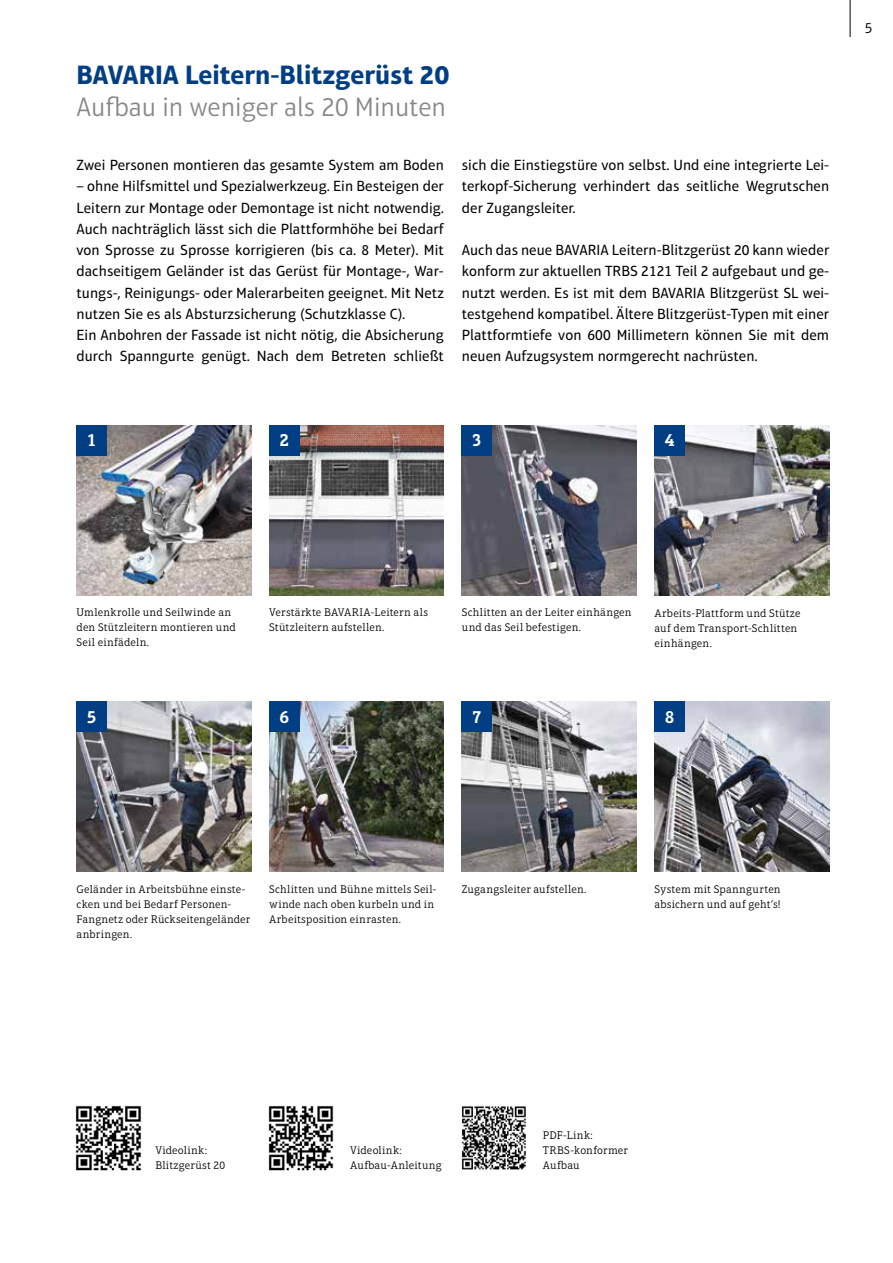
<style>
.page{position:relative;width:893px;height:1263px;background:#fff}
.page>*{position:absolute;margin:0;border:0;box-sizing:border-box;transform-origin:0 0}
.t1{font:700 27px "Aptifer Sans LT Pro";color:#023e84}
.t2{font:300 27px "Aptifer Sans LT Pro";color:#878787}
.t3{font:600 18px "Aptifer Slab LT Pro";color:#fff}
.t4{font:15px/21.3px "Aptifer Sans LT Pro";letter-spacing:.005em;color:#000;text-align:justify}
.t5{font:300 15px "Aptifer Sans LT Pro";color:#000}
.t6{font:300 11.25px/15px "Aptifer Slab LT Pro";letter-spacing:.01em;color:#000}
</style>
<div class="page">
<hr style="left:850px;top:0;width:1px;height:37px;background:#000">
<img style="left:77px;top:425px;width:174px;height:170px">
<img style="left:269px;top:425px;width:175px;height:170px">
<img style="left:654px;top:425px;width:175px;height:170px">
<img style="left:462px;top:425px;width:174px;height:170px">
<img style="left:77px;top:702px;width:174px;height:170px">
<img style="left:269px;top:702px;width:175px;height:170px">
<img style="left:654px;top:702px;width:175px;height:170px">
<img style="left:462px;top:702px;width:174px;height:170px">
<div style="left:77px;top:425px;width:30px;height:30px;background:#023e84"></div>
<div style="left:77px;top:702px;width:30px;height:30px;background:#023e84"></div>
<div style="left:269px;top:425px;width:30px;height:30px;background:#023e84"></div>
<div style="left:269px;top:702px;width:30px;height:30px;background:#023e84"></div>
<div style="left:462px;top:425px;width:30px;height:30px;background:#023e84"></div>
<div style="left:462px;top:702px;width:30px;height:30px;background:#023e84"></div>
<div style="left:654px;top:425px;width:30px;height:30px;background:#023e84"></div>
<div style="left:654px;top:702px;width:30px;height:30px;background:#023e84"></div>
<img style="left:75px;top:1105px;width:67px;height:66px">
<img style="left:268px;top:1105px;width:66px;height:66px">
<img style="left:461px;top:1106px;width:65px;height:64px">
<p class="t5" style="left:865px;top:19px;width:9px">5</p>
<h1 class="t1" style="left:77px;top:59px;width:374px">BAVARIA Leitern-Blitzgerüst 20</h1>
<h1 class="t2" style="left:77px;top:92px;width:371px">Aufbau in weniger als 20 Minuten</h1>
<p class="t4" style="left:77px;top:154px;width:369px">Zwei Personen montieren das gesamte System am Boden</p>
<p class="t4" style="left:77px;top:176px;width:369px;text-align:left">– ohne Hilfsmittel und Spezialwerkzeug. Ein Besteigen der Leitern zur Montage oder Demontage ist nicht notwendig.<br>Auch nachträglich lässt sich die Plattformhöhe bei Bedarf von Sprosse zu Sprosse korrigieren (bis ca. 8 Meter). Mit dachseitigem Geländer ist das Gerüst für Montage-, War&shy;tungs-, Reinigungs- oder Malerarbeiten geeignet. Mit Netz nutzen Sie es als Absturzsicherung (Schutzklasse C).<br>Ein Anbohren der Fassade ist nicht nötig, die Absicherung durch Spanngurte genügt. Nach dem Betreten schließt</p>
<p class="t4" style="left:462px;top:154px;width:369px">sich die Einstiegstüre von selbst. Und eine integrierte Lei&shy;terkopf-Sicherung verhindert das seitliche Wegrutschen der Zugangsleiter.</p>
<p class="t4" style="left:462px;top:239px;width:369px">Auch das neue BAVARIA Leitern-Blitzgerüst 20 kann wieder konform zur aktuellen TRBS 2121 Teil 2 aufgebaut und ge&shy;nutzt werden. Es ist mit dem BAVARIA Blitzgerüst SL wei&shy;testgehend kompatibel. Ältere Blitzgerüst-Typen mit einer Plattformtiefe von 600 Millimetern können Sie mit dem neuen Aufzugsystem normgerecht nachrüsten.</p>
<p class="t3" style="left:87px;top:429px;width:11px">1</p>
<p class="t3" style="left:279px;top:429px;width:11px">2</p>
<p class="t3" style="left:472px;top:429px;width:11px">3</p>
<p class="t3" style="left:665px;top:429px;width:11px">4</p>
<p class="t6" style="left:77px;top:605px;width:161px">Umlenkrolle und Seilwinde an den Stützleitern montieren und<br>Seil einfädeln.</p>
<p class="t3" style="left:87px;top:706px;width:11px">5</p>
<p class="t6" style="left:269px;top:605px;width:160px">Verstärkte BAVARIA-Leitern als<br>Stützleitern aufstellen.</p>
<p class="t3" style="left:279px;top:706px;width:11px">6</p>
<p class="t6" style="left:462px;top:605px;width:171px">Schlitten an der Leiter einhängen und das Seil befestigen.</p>
<p class="t6" style="left:654px;top:605px;width:148px">Arbeits-Plattform und Stütze auf dem Transport-Schlitten einhängen.</p>
<p class="t3" style="left:472px;top:706px;width:11px">7</p>
<p class="t3" style="left:665px;top:706px;width:11px">8</p>
<p class="t6" style="left:77px;top:882px;width:175px">Geländer in Arbeitsbühne einste&shy;cken und bei Bedarf Personen-<br>Fangnetz oder Rückseitengeländer anbringen.</p>
<p class="t6" style="left:269px;top:881px;width:169px">Schlitten und Bühne mittels Seil&shy;winde nach oben kurbeln und in<br>Arbeitsposition einrasten.</p>
<p class="t6" style="left:462px;top:881px;width:126px">Zugangsleiter aufstellen.</p>
<p class="t6" style="left:654px;top:882px;width:128px">System mit Spanngurten absichern und auf geht‘s!</p>
<p class="t6" style="left:155px;top:1142px;width:71px">Videolink:<br>Blitzgerüst 20</p>
<p class="t6" style="left:350px;top:1142px;width:93px">Videolink:<br>Aufbau-Anleitung</p>
<p class="t6" style="left:543px;top:1127px;width:87px">PDF-Link:<br>TRBS-konformer<br>Aufbau</p>
</div>
